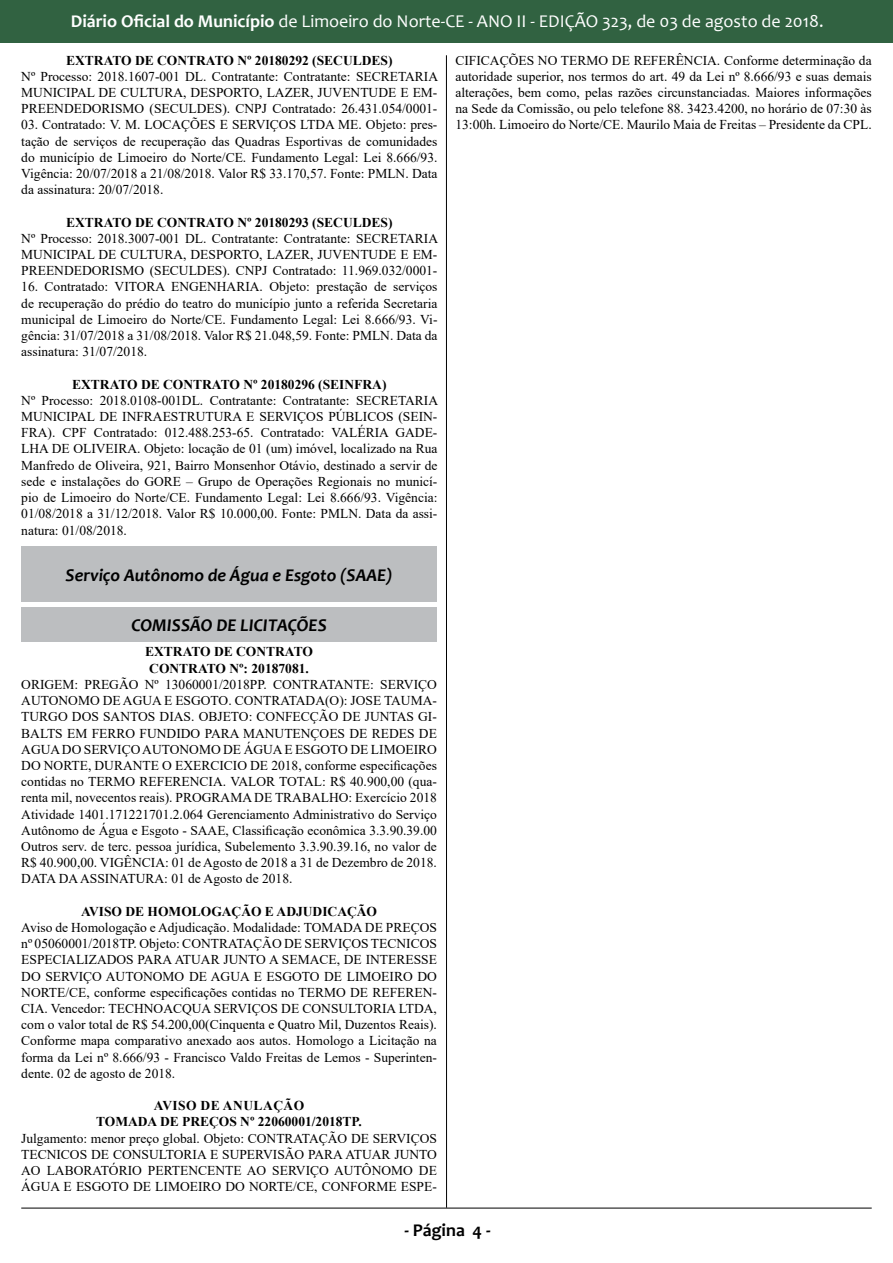
<style>
.page{position:relative;width:893px;height:1263px;background:#fff}
.page>*{position:absolute;margin:0;border:0;box-sizing:border-box;transform-origin:0 0}
.t1{font:18px "Candara";color:#fff}
.t2{font:italic 700 18px "Candara";color:#000}
.t3{font:700 18px "Candara";color:#000}
.t4{font:13.5px/16.2px "Times New Roman";color:#000;text-align:justify}
.t5{font:700 13.5px/16.2px "Times New Roman";color:#000;text-align:center}
.s1{font-weight:700}
</style>
<div class="page">
<div style="left:1px;top:0;width:892px;height:42px;background:#316241"></div>
<hr style="left:446px;top:55px;width:1px;height:1153px;background:#000">
<hr style="left:21px;top:1208px;width:851px;height:1px;background:#000">
<div style="left:21px;top:546px;width:416px;height:56px;background:#bcbec0"></div>
<div style="left:21px;top:607px;width:416px;height:34px;background:#bcbec0"></div>
<h1 class="t1" style="left:71px;top:10px;width:754px"><span class="s1">Diário Oficial do Município</span> de Limoeiro do Norte-CE - ANO II - EDIÇÃO 323, de 03 de agosto de 2018.</h1>
<p class="t5" style="left:66px;top:52px;width:328px">EXTRATO DE CONTRATO Nº 20180292 (SECULDES)</p>
<p class="t4" style="left:21px;top:68px;width:418px">Nº Processo: 2018.1607-001 DL. Contratante: Contratante: SECRETARIA MUNICIPAL DE CULTURA, DESPORTO, LAZER, JUVENTUDE E EM-PREENDEDORISMO (SECULDES). CNPJ Contratado: 26.431.054/0001-</p>
<p class="t4" style="left:21px;top:116px;width:418px">03. Contratado: V. M. LOCAÇÕES E SERVIÇOS LTDA ME. Objeto: pres&shy;tação de serviços de recuperação das Quadras Esportivas de comunidades do município de Limoeiro do Norte/CE. Fundamento Legal: Lei 8.666/93.<br>Vigência: 20/07/2018 a 21/08/2018. Valor R$ 33.170,57. Fonte: PMLN. Data da assinatura: 20/07/2018.</p>
<p class="t5" style="left:66px;top:214px;width:328px">EXTRATO DE CONTRATO Nº 20180293 (SECULDES)</p>
<p class="t4" style="left:21px;top:230px;width:418px">Nº Processo: 2018.3007-001 DL. Contratante: Contratante: SECRETARIA MUNICIPAL DE CULTURA, DESPORTO, LAZER, JUVENTUDE E EM-PREENDEDORISMO (SECULDES). CNPJ Contratado: 11.969.032/0001-</p>
<p class="t4" style="left:21px;top:278px;width:418px">16. Contratado: VITORA ENGENHARIA. Objeto: prestação de serviços de recuperação do prédio do teatro do município junto a referida Secretaria municipal de Limoeiro do Norte/CE. Fundamento Legal: Lei 8.666/93. Vi&shy;gência: 31/07/2018 a 31/08/2018. Valor R$ 21.048,59. Fonte: PMLN. Data da assinatura: 31/07/2018.</p>
<p class="t5" style="left:72px;top:376px;width:316px">EXTRATO DE CONTRATO Nº 20180296 (SEINFRA)</p>
<p class="t4" style="left:21px;top:392px;width:418px">Nº Processo: 2018.0108-001DL. Contratante: Contratante: SECRETARIA MUNICIPAL DE INFRAESTRUTURA E SERVIÇOS PÚBLICOS (SEIN-FRA). CPF Contratado: 012.488.253-65. Contratado: VALÉRIA GADE-LHA DE OLIVEIRA. Objeto: locação de 01 (um) imóvel, localizado na Rua Manfredo de Oliveira, 921, Bairro Monsenhor Otávio, destinado a servir de sede e instalações do GORE – Grupo de Operações Regionais no municí&shy;pio de Limoeiro do Norte/CE. Fundamento Legal: Lei 8.666/93. Vigência:<br>01/08/2018 a 31/12/2018. Valor R$ 10.000,00. Fonte: PMLN. Data da assi&shy;natura: 01/08/2018.</p>
<h1 class="t2" style="left:66px;top:563px;width:328px">Serviço Autônomo de Água e Esgoto (SAAE)</h1>
<h1 class="t2" style="left:131px;top:613px;width:197px">COMISSÃO DE LICITAÇÕES</h1>
<p class="t5" style="left:145px;top:643px;width:169px">EXTRATO DE CONTRATO<br>CONTRATO Nº: 20187081.</p>
<p class="t4" style="left:21px;top:676px;width:417px">ORIGEM: PREGÃO Nº 13060001/2018PP. CONTRATANTE: SERVIÇO AUTONOMO DE AGUA E ESGOTO. CONTRATADA(O): JOSE TAUMA-TURGO DOS SANTOS DIAS. OBJETO: CONFECÇÃO DE JUNTAS GI-BALTS EM FERRO FUNDIDO PARA MANUTENÇOES DE REDES DE AGUA DO SERVIÇO AUTONOMO DE ÁGUA E ESGOTO DE LIMOEIRO DO NORTE, DURANTE O EXERCICIO DE 2018, conforme especificações contidas no TERMO REFERENCIA. VALOR TOTAL: R$ 40.900,00 (qua&shy;renta mil, novecentos reais). PROGRAMA DE TRABALHO: Exercício 2018<br>Atividade 1401.171221701.2.064 Gerenciamento Administrativo do Serviço Autônomo de Água e Esgoto - SAAE, Classificação econômica 3.3.90.39.00<br>Outros serv. de terc. pessoa jurídica, Subelemento 3.3.90.39.16, no valor de R$ 40.900,00. VIGÊNCIA: 01 de Agosto de 2018 a 31 de Dezembro de 2018.<br>DATA DA ASSINATURA: 01 de Agosto de 2018.</p>
<p class="t5" style="left:81px;top:903px;width:298px">AVISO DE HOMOLOGAÇÃO E ADJUDICAÇÃO</p>
<p class="t4" style="left:21px;top:919px;width:417px">Aviso de Homologação e Adjudicação. Modalidade: TOMADA DE PREÇOS nº 05060001/2018TP. Objeto: CONTRATAÇÃO DE SERVIÇOS TECNICOS ESPECIALIZADOS PARA ATUAR JUNTO A SEMACE, DE INTERESSE DO SERVIÇO AUTONOMO DE AGUA E ESGOTO DE LIMOEIRO DO NORTE/CE, conforme especificações contidas no TERMO DE REFEREN-CIA. Vencedor: TECHNOACQUA SERVIÇOS DE CONSULTORIA LTDA, com o valor total de R$ 54.200,00(Cinquenta e Quatro Mil, Duzentos Reais).<br>Conforme mapa comparativo anexado aos autos. Homologo a Licitação na forma da Lei nº 8.666/93 - Francisco Valdo Freitas de Lemos - Superinten&shy;dente. 02 de agosto de 2018.</p>
<p class="t5" style="left:154px;top:1097px;width:18px">AVISO</p>
<p class="t5" style="left:96px;top:1097px;width:267px;text-align:left;text-indent:104px">DE ANULAÇÃO<br>TOMADA DE PREÇOS Nº 22060001/2018TP.</p>
<p class="t4" style="left:21px;top:1129px;width:417px">Julgamento: menor preço global. Objeto: CONTRATAÇÃO DE SERVIÇOS TECNICOS DE CONSULTORIA E SUPERVISÃO PARA ATUAR JUNTO AO LABORATÓRIO PERTENCENTE AO SERVIÇO AUTÔNOMO DE ÁGUA E ESGOTO DE LIMOEIRO DO NORTE/CE, CONFORME ESPE-</p>
<p class="t4" style="left:455px;top:52px;width:418px">CIFICAÇÕES NO TERMO DE REFERÊNCIA. Conforme determinação da autoridade superior, nos termos do art. 49 da Lei nº 8.666/93 e suas demais alterações, bem como, pelas razões circunstanciadas. Maiores informações na Sede da Comissão, ou pelo telefone 88. 3423.4200, no horário de 07:30 às 13:00h. Limoeiro do Norte/CE. Maurilo Maia de Freitas – Presidente da CPL.</p>
<h1 class="t3" style="left:404px;top:1219px;width:88px">- Página 4 -</h1>
</div>
